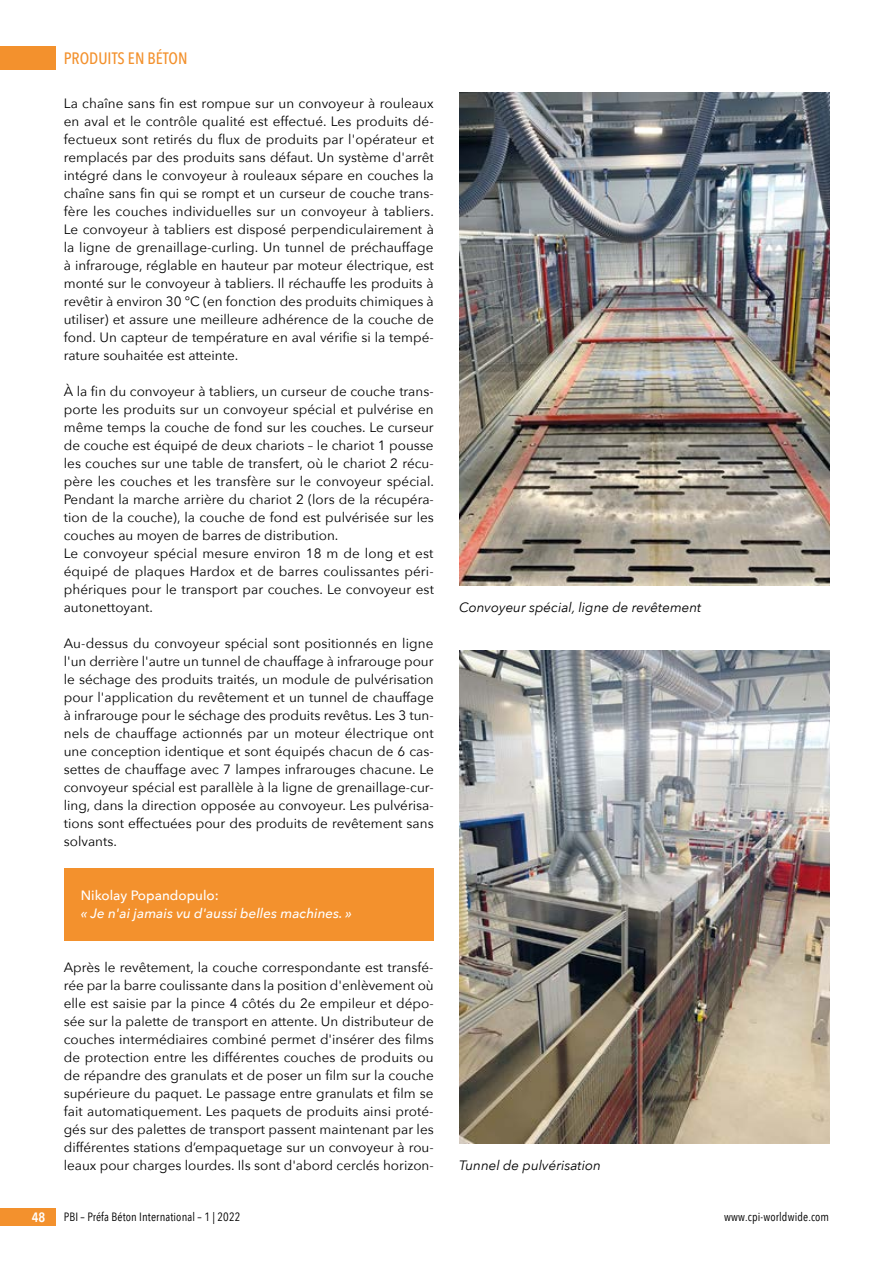
<style>
.page{position:relative;width:893px;height:1263px;background:#fff}
.page>*{position:absolute;margin:0;border:0;box-sizing:border-box;transform-origin:0 0}
.t1{font:500 16.5px "Avenir Next Condensed";color:#f3912d}
.t2{font:13.5px/18px "Avenir Next";color:#000;text-align:justify}
.t3{font:italic 13.5px "Avenir Next";color:#000}
.t4{font:italic 500 13.5px "Avenir Next";color:#fff}
.t5{font:500 13.5px "Avenir Next";color:#fff}
.t6{font:600 13.5px "Avenir Next Condensed";color:#fff}
.t7{font:12px "Avenir Next Condensed";letter-spacing:.01em;color:#000}
</style>
<div class="page">
<div style="left:0;top:47px;width:55px;height:23px;background:#f3912d"></div>
<div style="left:0;top:1208px;width:55px;height:18px;background:#f3912d"></div>
<div style="left:64px;top:869px;width:370px;height:18px;background:#f3912d"></div>
<div style="left:64px;top:887px;width:370px;height:18px;background:#f3912d"></div>
<div style="left:64px;top:905px;width:370px;height:18px;background:#f3912d"></div>
<div style="left:64px;top:923px;width:370px;height:18px;background:#f3912d"></div>
<img style="left:459px;top:92px;width:370px;height:494px">
<img style="left:459px;top:650px;width:370px;height:494px">
<p class="t1" style="left:64px;top:49px;width:125px">PRODUITS EN BÉTON</p>
<p class="t2" style="left:64px;top:94px;width:372px">La chaîne sans fin est rompue sur un convoyeur à rouleaux en aval et le contrôle qualité est effectué. Les produits dé&shy;fectueux sont retirés du flux de produits par l'opérateur et remplacés par des produits sans défaut. Un système d'arrêt intégré dans le convoyeur à rouleaux sépare en couches la chaîne sans fin qui se rompt et un curseur de couche trans&shy;fère les couches individuelles sur un convoyeur à tabliers.<br>Le convoyeur à tabliers est disposé perpendiculairement à la ligne de grenaillage-curling. Un tunnel de préchauffage à infrarouge, réglable en hauteur par moteur électrique, est monté sur le convoyeur à tabliers. Il réchauffe les produits à revêtir à environ 30 °C (en fonction des produits chimiques à utiliser) et assure une meilleure adhérence de la couche de fond. Un capteur de température en aval vérifie si la tempé&shy;rature souhaitée est atteinte.</p>
<p class="t2" style="left:64px;top:382px;width:372px;text-align:left">À la fin du convoyeur à tabliers, un curseur de couche trans&shy;porte les produits sur un convoyeur spécial et pulvérise en même temps la couche de fond sur les couches. Le curseur de couche est équipé de deux chariots – le chariot 1 pousse les couches sur une table de transfert, où le chariot 2 récu&shy;père les couches et les transfère sur le convoyeur spécial.<br>Pendant la marche arrière du chariot 2 (lors de la récupéra&shy;tion de la couche), la couche de fond est pulvérisée sur les couches au moyen de barres de distribution.<br>Le convoyeur spécial mesure environ 18 m de long et est équipé de plaques Hardox et de barres coulissantes péri&shy;phériques pour le transport par couches. Le convoyeur est autonettoyant.</p>
<p class="t2" style="left:64px;top:634px;width:372px">Au-dessus du convoyeur spécial sont positionnés en ligne l'un derrière l'autre un tunnel de chauffage à infrarouge pour le séchage des produits traités, un module de pulvérisation pour l'application du revêtement et un tunnel de chauffage à infrarouge pour le séchage des produits revêtus. Les 3 tun&shy;nels de chauffage actionnés par un moteur électrique ont une conception identique et sont équipés chacun de 6 cas&shy;settes de chauffage avec 7 lampes infrarouges chacune. Le convoyeur spécial est parallèle à la ligne de grenaillage-cur&shy;ling, dans la direction opposée au convoyeur. Les pulvérisa&shy;tions sont effectuées pour des produits de revêtement sans solvants.</p>
<p class="t5" style="left:81px;top:884px;width:140px">Nikolay Popandopulo:</p>
<p class="t4" style="left:81px;top:902px;width:273px">« Je n'ai jamais vu d'aussi belles machines. »</p>
<p class="t2" style="left:64px;top:958px;width:372px">Après le revêtement, la couche correspondante est transfé&shy;rée par la barre coulissante dans la position d'enlèvement où elle est saisie par la pince 4 côtés du 2e empileur et dépo&shy;sée sur la palette de transport en attente. Un distributeur de couches intermédiaires combiné permet d'insérer des films de protection entre les différentes couches de produits ou de répandre des granulats et de poser un film sur la couche supérieure du paquet. Le passage entre granulats et film se fait automatiquement. Les paquets de produits ainsi proté&shy;gés sur des palettes de transport passent maintenant par les différentes stations d’empaquetage sur un convoyeur à rou&shy;leaux pour charges lourdes. Ils sont d'abord cerclés horizon-</p>
<p class="t3" style="left:459px;top:596px;width:244px">Convoyeur spécial, ligne de revêtement</p>
<p class="t3" style="left:459px;top:1154px;width:143px">Tunnel de pulvérisation</p>
<p class="t6" style="left:32px;top:1206px;width:15px">48</p>
<p class="t7" style="left:64px;top:1207px;width:178px">PBI – Préfa Béton International – 1 | 2022</p>
<p class="t7" style="left:724px;top:1207px;width:107px">www.cpi-worldwide.com</p>
</div>
